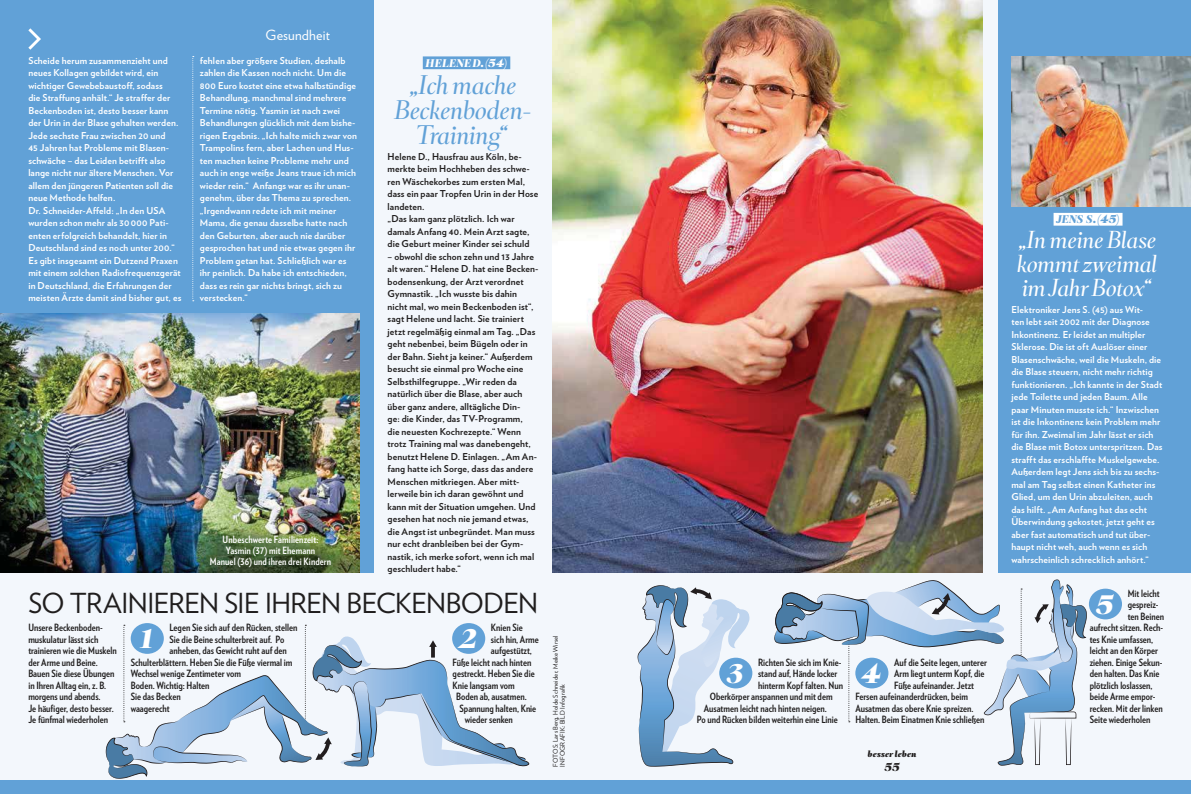
<style>
.page{position:relative;width:1191px;height:794px;background:#fff}
.page>*{position:absolute;margin:0;border:0;box-sizing:border-box;transform-origin:0 0}
.t1{font:27.6px "Verlag";letter-spacing:-.015em;color:#201e1e}
.t2{font:italic 900 25.9px "Romain BP Headline";color:#fff}
.t3{font:italic 23px/25px "Romain BP Headline";letter-spacing:-.02em;color:#61a1d7;text-align:center}
.t4{font:italic 21px/24px "Romain BP Headline";letter-spacing:-.02em;color:#fff;text-align:justify}
.t5{font:14px "Verlag";letter-spacing:.01em;color:#fff}
.t6{font:italic 900 11px "Romain BP Headline";color:#201e1e}
.t7{font:700 10px/11.5px "Verlag Condensed";color:#201e1e}
.t8{font:700 10px/11px "Verlag Condensed";letter-spacing:.01em;color:#fff;text-align:center}
.t9{font:700 9.5px/12.5px "Verlag";letter-spacing:.015em;color:#fff}
.t10{font:700 9.5px/12.5px "Verlag";letter-spacing:.015em;color:#201e1e}
.t11{font:italic 900 9.5px "Romain BP Headline";letter-spacing:.02em;color:#fff}
.t12{font:italic 900 9.5px "Romain BP Headline";color:#61a1d7}
.t13{font:italic 900 8px "Romain BP Headline";letter-spacing:.02em;color:#201e1e}
.t14{font:6.5px/7px "Verlag";letter-spacing:.025em;color:#201e1e}
.s1{font-size:11px}
</style>
<div class="page">
<div style="left:0;top:780px;width:1191px;height:14px;background:#61a1d7"></div>
<div style="left:0;top:0;width:1191px;height:780px;background:#f3f7fc"></div>
<img style="left:553px;top:0;width:429px;height:572px">
<svg style="left:637px;top:585px;width:112px;height:181px"></svg>
<div style="left:0;top:0;width:373px;height:572px;background:#61a1d7"></div>
<div style="left:999px;top:0;width:192px;height:572px;background:#61a1d7"></div>
<svg style="left:192px;top:56px;width:2px;height:245px"></svg>
<img style="left:1011px;top:57px;width:180px;height:150px">
<img style="left:0;top:314px;width:360px;height:258px">
<svg style="left:131px;top:623px;width:33px;height:31px"></svg>
<svg style="left:452px;top:623px;width:33px;height:31px"></svg>
<div style="left:719px;top:657px;width:33px;height:31px;background:#61a1d7;border-radius:50%"></div>
<div style="left:1053px;top:213px;width:69px;height:13px;background:#fff"></div>
<div style="left:423px;top:56px;width:87px;height:13px;background:#61a1d7"></div>
<div style="left:1089px;top:588px;width:33px;height:31px;background:#61a1d7;border-radius:50%"></div>
<svg style="left:106px;top:625px;width:423px;height:153px"></svg>
<svg style="left:774px;top:579px;width:312px;height:186px"></svg>
<svg style="left:28px;top:28px;width:13px;height:22px"></svg>
<h3 class="t5" style="left:266px;top:29px;width:66px">Gesundheit</h3>
<p class="t9" style="left:28px;top:55px;width:154px">Scheide herum zusammenzieht und neues Kollagen gebildet wird, ein wichtiger Gewebebaustoff, sodass<br>die Straffung anhält.“ Je straffer der Beckenboden ist, desto besser kann der Urin in der Blase gehalten werden.<br>Jede sechste Frau zwischen 20 und<br>45 Jahren hat Probleme mit Blasen&shy;schwäche – das Leiden betrifft also lange nicht nur ältere Menschen. Vor allem den jüngeren Patienten soll die neue Methode helfen.<br>Dr. Schneider-Affeld: „In den USA wurden schon mehr als 30-000 Pati&shy;enten erfolgreich behandelt, hier in Deutschland sind es noch unter 200.“ Es gibt insgesamt ein Dutzend Praxen mit einem solchen Radiofrequenzgerät in Deutschland, die Erfahrungen der meisten Ärzte damit sind bisher gut, es</p>
<p class="t9" style="left:200px;top:55px;width:159px">fehlen aber größere Studien, deshalb zahlen die Kassen noch nicht. Um die 800 Euro kostet eine etwa halbstündige Behandlung, manchmal sind mehrere Termine nötig. Yasmin ist nach zwei Behandlungen glücklich mit dem bishe&shy;rigen Ergebnis. „Ich halte mich zwar von Trampolins fern, aber Lachen und Hus&shy;ten machen keine Probleme mehr und auch in enge weiße Jeans traue ich mich wieder rein.“ Anfangs war es ihr unan&shy;genehm, über das Thema zu sprechen. „Irgendwann redete ich mit meiner Mama, die genau dasselbe hatte nach den Geburten, aber auch nie darüber gesprochen hat und nie etwas gegen ihr Problem getan hat. Schließlich war es ihr peinlich. Da habe ich entschieden, dass es rein gar nichts bringt, sich zu verstecken.“</p>
<p class="t8" style="left:210px;top:534px;width:123px">Unbeschwerte Familienzeit:<br>Yasmin (37) mit Ehemann<br>Manuel (36) und ihren drei Kindern</p>
<p class="t11" style="left:425px;top:58px;width:83px">HELENE D. <span class="s1">(54)</span></p>
<h3 class="t3" style="left:394px;top:75px;width:139px">„Ich mache<br>Beckenboden-<br>Training“</h3>
<p class="t10" style="left:387px;top:151px;width:152px">Helene D., Hausfrau aus Köln, be&shy;merkte beim Hochheben des schwe&shy;ren Wäschekorbes zum ersten Mal, dass ein paar Tropfen Urin in der Hose landeten.<br>„Das kam ganz plötzlich. Ich war damals Anfang 40. Mein Arzt sagte, die Geburt meiner Kinder sei schuld</p>
<p class="t10" style="left:387px;top:251px;width:152px">– obwohl die schon zehn und 13 Jahre alt waren.“ Helene D. hat eine Becken&shy;bodensenkung, der Arzt verordnet Gymnastik. „Ich wusste bis dahin nicht mal, wo mein Beckenboden ist“, sagt Helene und lacht. Sie trainiert jetzt regelmäßig einmal am Tag. „Das geht nebenbei, beim Bügeln oder in der Bahn. Sieht ja keiner.“ Außerdem besucht sie einmal pro Woche eine Selbsthilfegruppe. „Wir reden da natürlich über die Blase, aber auch über ganz andere, alltägliche Din-<br>ge: die Kinder, das TV-Programm,<br>die neuesten Kochrezepte.“ Wenn trotz Training mal was danebengeht, benutzt Helene D. Einlagen. „Am An&shy;fang hatte ich Sorge, dass das andere Menschen mitkriegen. Aber mitt&shy;lerweile bin ich daran gewöhnt und kann mit der Situation umgehen. Und gesehen hat noch nie jemand etwas, die Angst ist unbegründet. Man muss nur echt dranbleiben bei der Gym&shy;nastik, ich merke sofort, wenn ich mal geschludert habe.“</p>
<h1 class="t1" style="left:28px;top:591px;width:511px">SO TRAINIEREN SIE IHREN BECKENBODEN</h1>
<p class="t7" style="left:491px;top:622px;width:34px">Knien Sie</p>
<p class="t7" style="left:491px;top:634px;width:49px">sich hin, Arme</p>
<p class="t7" style="left:491px;top:645px;width:42px">aufgestützt,</p>
<p class="t7" style="left:452px;top:657px;width:80px">Füße leicht nach hinten</p>
<p class="t7" style="left:452px;top:668px;width:83px">gestreckt. Heben Sie die</p>
<p class="t7" style="left:452px;top:680px;width:63px">Knie langsam vom</p>
<p class="t7" style="left:456px;top:691px;width:72px">Boden ab, ausatmen.</p>
<p class="t7" style="left:459px;top:703px;width:78px">Spannung halten, Knie</p>
<p class="t7" style="left:465px;top:714px;width:50px">wieder senken</p>
<p class="t7" style="left:28px;top:622px;width:90px">Unsere Beckenboden&shy;muskulatur lässt sich trainieren wie die Muskeln der Arme und Beine.<br>Bauen Sie diese Übungen in Ihren Alltag ein, z. B. morgens und abends.<br>Je häufiger, desto besser.<br>Je fünfmal wiederholen</p>
<p class="t7" style="left:169px;top:622px;width:129px">Legen Sie sich auf den Rücken, stellen</p>
<h2 class="t2" style="left:140px;top:624px;width:14px">1</h2>
<h2 class="t2" style="left:459px;top:624px;width:19px">2</h2>
<p class="t7" style="left:169px;top:634px;width:116px">Sie die Beine schulterbreit auf. Po</p>
<p class="t7" style="left:169px;top:645px;width:119px">anheben, das Gewicht ruht auf den</p>
<p class="t7" style="left:131px;top:657px;width:163px">Schulterblättern. Heben Sie die Füße viermal im</p>
<p class="t7" style="left:131px;top:668px;width:112px">Wechsel wenige Zentimeter vom</p>
<p class="t7" style="left:131px;top:680px;width:80px">Boden. Wichtig: Halten</p>
<p class="t7" style="left:131px;top:691px;width:52px">Sie das Becken</p>
<p class="t7" style="left:131px;top:703px;width:40px">waagerecht</p>
<p class="t14" style="left:552px;top:766px;width:133px;rotate:-90deg">FOTOS: Lars Berg, Holde Schneider, Meike Wirsel<br>INFOGRAFIK: BILD Infografik</p>
<p class="t7" style="left:758px;top:657px;width:85px">Richten Sie sich im Knie-</p>
<p class="t7" style="left:758px;top:668px;width:81px">stand auf, Hände locker</p>
<p class="t7" style="left:758px;top:680px;width:86px">hinterm Kopf falten. Nun</p>
<p class="t7" style="left:710px;top:691px;width:124px">Oberkörper anspannen und mit dem</p>
<p class="t7" style="left:704px;top:703px;width:125px">Ausatmen leicht nach hinten neigen.</p>
<p class="t7" style="left:697px;top:714px;width:143px">Po und Rücken bilden weiterhin eine Linie</p>
<h2 class="t2" style="left:726px;top:658px;width:19px">3</h2>
<p class="t7" style="left:894px;top:657px;width:94px">Auf die Seite legen, unterer</p>
<p class="t7" style="left:894px;top:668px;width:92px">Arm liegt unterm Kopf, die</p>
<p class="t7" style="left:894px;top:680px;width:81px">Füße aufeinander. Jetzt</p>
<p class="t7" style="left:855px;top:691px;width:114px">Fersen aufeinanderdrücken, beim</p>
<p class="t7" style="left:855px;top:703px;width:120px">Ausatmen das obere Knie spreizen.</p>
<p class="t7" style="left:855px;top:714px;width:131px">Halten. Beim Einatmen Knie schließen</p>
<h2 class="t2" style="left:861px;top:658px;width:21px">4</h2>
<p class="t13" style="left:868px;top:749px;width:50px">besser leben</p>
<p class="t6" style="left:884px;top:761px;width:17px">55</p>
<p class="t12" style="left:1056px;top:214px;width:65px">JENS S. <span class="s1">(45)</span></p>
<h3 class="t4" style="left:1016px;top:231px;width:142px">„In meine Blase kommt zweimal im Jahr Botox“</h3>
<p class="t9" style="left:1011px;top:304px;width:153px">Elektroniker Jens S. (45) aus Wit-<br>ten lebt seit 2002 mit der Diagnose Inkontinenz. Er leidet an multipler Sklerose. Die ist oft Auslöser einer Blasenschwäche, weil die Muskeln, die die Blase steuern, nicht mehr richtig funktionieren. „Ich kannte in der Stadt jede Toilette und jeden Baum. Alle paar Minuten musste ich.“ Inzwischen ist die Inkontinenz kein Problem mehr für ihn. Zweimal im Jahr lässt er sich die Blase mit Botox unterspritzen. Das strafft das erschlaffte Muskelgewebe.<br>Außerdem legt Jens sich bis zu sechs&shy;mal am Tag selbst einen Katheter ins Glied, um den Urin abzuleiten, auch das hilft. „Am Anfang hat das echt Überwindung gekostet, jetzt geht es aber fast automatisch und tut über&shy;haupt nicht weh, auch wenn es sich wahrscheinlich schrecklich anhört.“</p>
<p class="t7" style="left:1127px;top:588px;width:34px">Mit leicht</p>
<p class="t7" style="left:1127px;top:599px;width:32px">gespreiz-</p>
<p class="t7" style="left:1127px;top:611px;width:38px">ten Beinen</p>
<p class="t7" style="left:1089px;top:622px;width:75px">aufrecht sitzen. Rech-</p>
<p class="t7" style="left:1089px;top:634px;width:65px">tes Knie umfassen,</p>
<p class="t7" style="left:1089px;top:645px;width:70px">leicht an den Körper</p>
<p class="t7" style="left:1089px;top:657px;width:74px">ziehen. Einige Sekun-</p>
<p class="t7" style="left:1089px;top:668px;width:71px">den halten. Das Knie</p>
<p class="t7" style="left:1089px;top:680px;width:64px">plötzlich loslassen,</p>
<p class="t7" style="left:1089px;top:691px;width:67px">beide Arme empor-</p>
<p class="t7" style="left:1089px;top:703px;width:74px">recken. Mit der linken</p>
<p class="t7" style="left:1089px;top:714px;width:62px">Seite wiederholen</p>
<h2 class="t2" style="left:1095px;top:589px;width:20px">5</h2>
</div>
